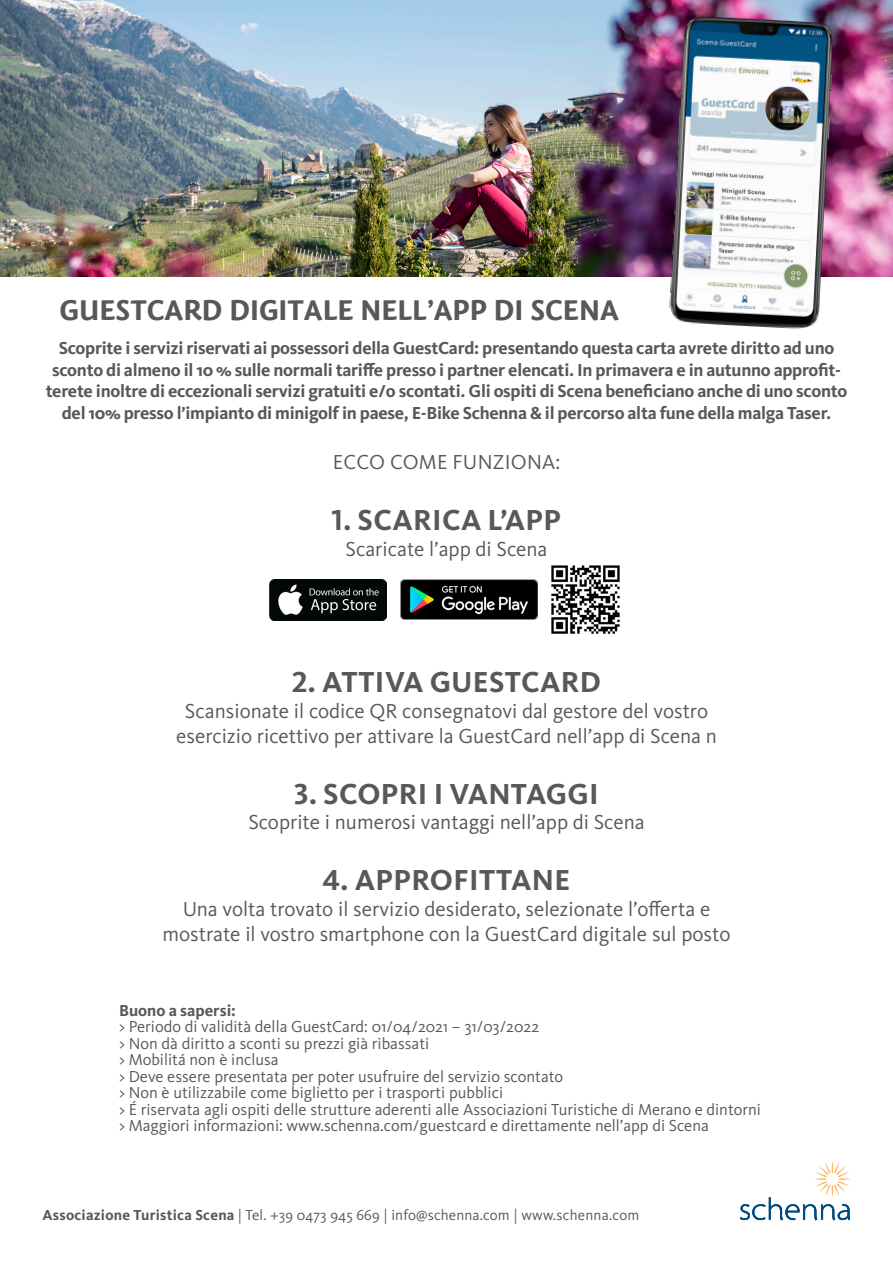
<style>
.page{position:relative;width:893px;height:1263px;background:#fff}
.page>*{position:absolute;margin:0;border:0;box-sizing:border-box;transform-origin:0 0}
.t1{font:700 30px "Kievit OT";letter-spacing:.01em;color:#57585a}
.t2{font:700 30px "Suedtirol Next TT";color:#57585a}
.t3{font:21px "Kievit OT";color:#57585a}
.t4{font:700 18px/21.6px "Kievit OT";letter-spacing:-.015em;color:#57585a;text-align:center}
.t5{font:16.5px "Kievit OT";color:#57585a}
.t6{font:700 16.5px "Kievit OT";color:#57585a}
.t7{font:15px "Kievit OT";letter-spacing:.01em;color:#57585a}
.s1{font-weight:700}
</style>
<div class="page">
<svg style="left:740px;top:1161px;width:110px;height:59px"></svg>
<img style="left:0;top:0;width:893px;height:276px">
<img style="left:668px;top:15px;width:167px;height:314px">
<img style="left:551px;top:565px;width:69px;height:69px">
<img style="left:269px;top:579px;width:117px;height:41px">
<img style="left:401px;top:579px;width:137px;height:41px">
<p class="t2" style="left:60px;top:292px;width:561px">GUESTCARD DIGITALE NELL’APP DI SCENA</p>
<p class="t4" style="left:46px;top:337px;width:803px">Scoprite i servizi riservati ai possessori della GuestCard: presentando questa carta avrete diritto ad uno sconto di almeno il 10 % sulle normali tariffe presso i partner elencati. In primavera e in autunno approfit&shy;terete inoltre di eccezionali servizi gratuiti e/o scontati. Gli ospiti di Scena beneficiano anche di uno sconto del 10% presso l’impianto di minigolf in paese, E-Bike Schenna &amp; il percorso alta fune della malga Taser.</p>
<p class="t3" style="left:333px;top:450px;width:229px">ECCO COME FUNZIONA:</p>
<p class="t1" style="left:332px;top:503px;width:231px">1. SCARICA L’APP</p>
<p class="t3" style="left:346px;top:537px;width:203px">Scaricate l’app di Scena</p>
<p class="t1" style="left:292px;top:665px;width:310px">2. ATTIVA GUESTCARD</p>
<p class="t3" style="left:185px;top:699px;width:525px">Scansionate il codice QR consegnatovi dal gestore del vostro</p>
<p class="t3" style="left:176px;top:724px;width:542px">esercizio ricettivo per attivare la GuestCard nell’app di Scena n</p>
<p class="t1" style="left:294px;top:776px;width:306px">3. SCOPRI I VANTAGGI</p>
<p class="t3" style="left:248px;top:810px;width:398px">Scoprite i numerosi vantaggi nell’app di Scena</p>
<p class="t1" style="left:323px;top:863px;width:249px">4. APPROFITTANE</p>
<p class="t3" style="left:183px;top:897px;width:529px">Una volta trovato il servizio desiderato, selezionate l’offerta e</p>
<p class="t3" style="left:162px;top:922px;width:570px">mostrate il vostro smartphone con la GuestCard digitale sul posto</p>
<p class="t6" style="left:119px;top:1000px;width:118px">Buono a sapersi:</p>
<p class="t5" style="left:119px;top:1017px;width:422px">&gt; Periodo di validità della GuestCard: 01/04/2021 – 31/03/2022</p>
<p class="t5" style="left:119px;top:1034px;width:312px">&gt; Non dà diritto a sconti su prezzi già ribassati</p>
<p class="t5" style="left:119px;top:1050px;width:161px">&gt; Mobilitá non è inclusa</p>
<p class="t5" style="left:119px;top:1067px;width:446px">&gt; Deve essere presentata per poter usufruire del servizio scontato</p>
<p class="t5" style="left:119px;top:1083px;width:386px">&gt; Non è utilizzabile come biglietto per i trasporti pubblici</p>
<p class="t5" style="left:119px;top:1100px;width:643px">&gt; É riservata agli ospiti delle strutture aderenti alle Associazioni Turistiche di Merano e dintorni</p>
<p class="t5" style="left:119px;top:1116px;width:591px">&gt; Maggiori informazioni: www.schenna.com/guestcard e direttamente nell’app di Scena</p>
<p class="t7" style="left:43px;top:1207px;width:598px"><span class="s1">Associazione Turistica Scena</span> | Tel. +39 0473 945 669 | info@schenna.com | www.schenna.com</p>
</div>
